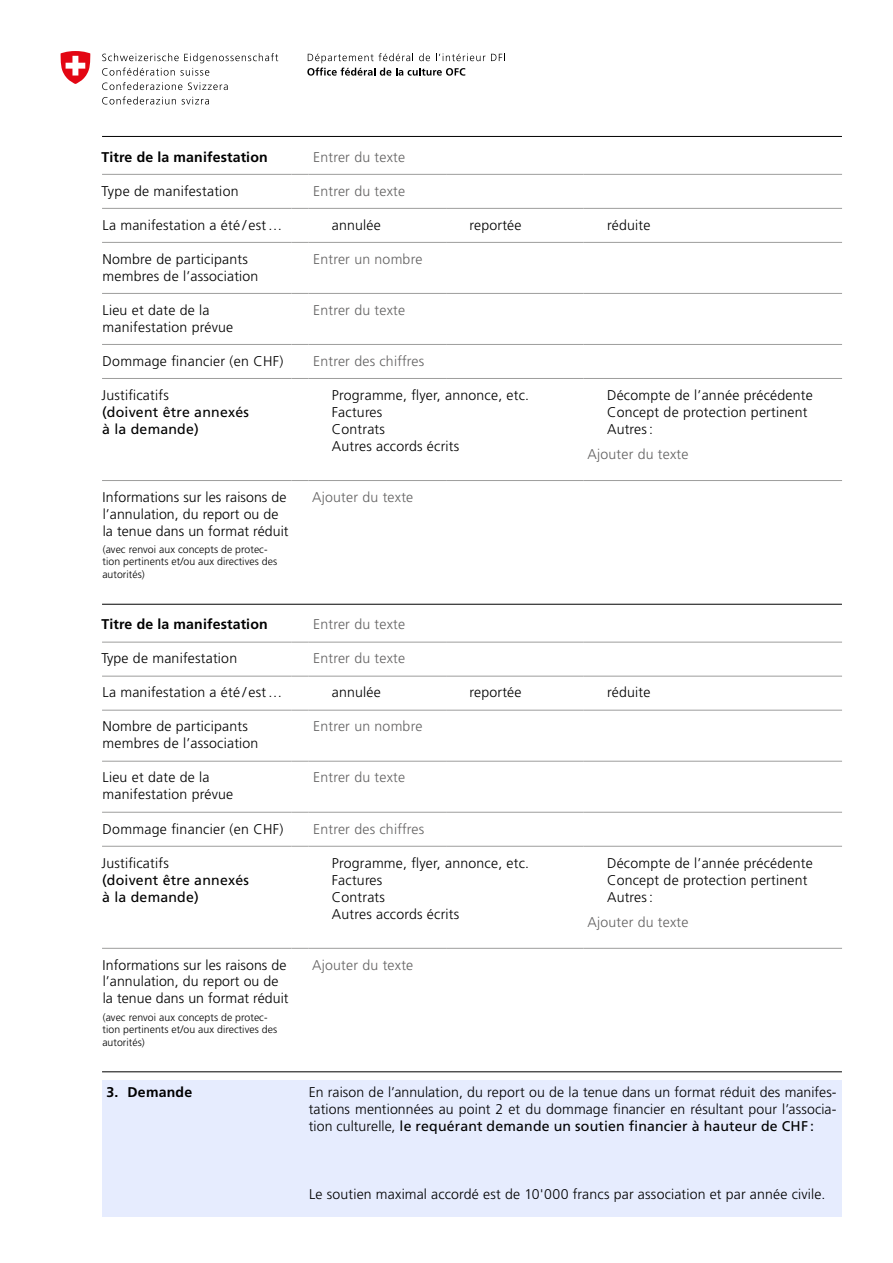
<style>
.page{position:relative;width:893px;height:1263px;background:#fff}
.page>*{position:absolute;margin:0;border:0;box-sizing:border-box;transform-origin:0 0}
.t1{font:300 14.1px/17px "Frutiger LT Std";letter-spacing:.015em;color:#000}
.t2{font:300 14.1px "Frutiger LT Std";letter-spacing:.015em;color:#646363}
.t3{font:14.1px/17px "Frutiger LT Std";letter-spacing:.015em;color:#000}
.t4{font:700 14.1px "Frutiger LT Std";letter-spacing:.01em;color:#000}
.t5{font:300 10.5px/12.6px "Frutiger LT Std";letter-spacing:.005em;color:#000}
.s1{font-weight:400}
</style>
<div class="page">
<div style="left:102px;top:1080px;width:740px;height:136px;background:#e6ecfe"></div>
<hr style="left:102px;top:1071px;width:740px;height:1px;background:#000">
<svg style="left:491px;top:54px;width:14px;height:7px"></svg>
<svg style="left:307px;top:53px;width:178px;height:23px"></svg>
<svg style="left:102px;top:53px;width:176px;height:23px"></svg>
<svg style="left:102px;top:82px;width:80px;height:8px"></svg>
<svg style="left:188px;top:82px;width:40px;height:8px"></svg>
<svg style="left:102px;top:96px;width:74px;height:9px"></svg>
<svg style="left:182px;top:97px;width:27px;height:8px"></svg>
<svg style="left:61px;top:51px;width:30px;height:33px"></svg>
<hr style="left:102px;top:136px;width:740px;height:1px;background:#000">
<svg style="left:291px;top:208px;width:17px;height:1px"></svg>
<hr style="left:308px;top:208px;width:138px;height:1px;background:#9d9d9c">
<hr style="left:446px;top:208px;width:138px;height:1px;background:#9d9d9c">
<hr style="left:584px;top:208px;width:258px;height:1px;background:#9d9d9c">
<svg style="left:291px;top:242px;width:17px;height:1px"></svg>
<hr style="left:308px;top:242px;width:138px;height:1px;background:#9d9d9c">
<hr style="left:446px;top:242px;width:138px;height:1px;background:#9d9d9c">
<hr style="left:584px;top:242px;width:258px;height:1px;background:#9d9d9c">
<svg style="left:291px;top:293px;width:17px;height:1px"></svg>
<hr style="left:308px;top:293px;width:138px;height:1px;background:#9d9d9c">
<hr style="left:446px;top:293px;width:138px;height:1px;background:#9d9d9c">
<hr style="left:584px;top:293px;width:258px;height:1px;background:#9d9d9c">
<svg style="left:291px;top:344px;width:17px;height:1px"></svg>
<hr style="left:308px;top:344px;width:138px;height:1px;background:#9d9d9c">
<hr style="left:446px;top:344px;width:138px;height:1px;background:#9d9d9c">
<hr style="left:584px;top:344px;width:258px;height:1px;background:#9d9d9c">
<svg style="left:291px;top:378px;width:17px;height:1px"></svg>
<hr style="left:308px;top:378px;width:138px;height:1px;background:#9d9d9c">
<hr style="left:446px;top:378px;width:138px;height:1px;background:#9d9d9c">
<hr style="left:584px;top:378px;width:258px;height:1px;background:#9d9d9c">
<svg style="left:291px;top:480px;width:17px;height:1px"></svg>
<hr style="left:308px;top:480px;width:138px;height:1px;background:#9d9d9c">
<hr style="left:446px;top:480px;width:138px;height:1px;background:#9d9d9c">
<hr style="left:584px;top:480px;width:258px;height:1px;background:#9d9d9c">
<svg style="left:291px;top:174px;width:17px;height:1px"></svg>
<hr style="left:308px;top:174px;width:138px;height:1px;background:#9d9d9c">
<hr style="left:446px;top:174px;width:138px;height:1px;background:#9d9d9c">
<hr style="left:584px;top:174px;width:258px;height:1px;background:#9d9d9c">
<hr style="left:102px;top:174px;width:189px;height:1px;background:#9d9d9c">
<hr style="left:102px;top:208px;width:189px;height:1px;background:#9d9d9c">
<hr style="left:102px;top:242px;width:189px;height:1px;background:#9d9d9c">
<hr style="left:102px;top:293px;width:189px;height:1px;background:#9d9d9c">
<hr style="left:102px;top:344px;width:189px;height:1px;background:#9d9d9c">
<hr style="left:102px;top:378px;width:189px;height:1px;background:#9d9d9c">
<hr style="left:102px;top:480px;width:189px;height:1px;background:#9d9d9c">
<hr style="left:102px;top:604px;width:740px;height:1px;background:#000">
<svg style="left:291px;top:676px;width:17px;height:1px"></svg>
<hr style="left:308px;top:676px;width:138px;height:1px;background:#9d9d9c">
<hr style="left:446px;top:676px;width:138px;height:1px;background:#9d9d9c">
<hr style="left:584px;top:676px;width:258px;height:1px;background:#9d9d9c">
<svg style="left:291px;top:710px;width:17px;height:1px"></svg>
<hr style="left:308px;top:710px;width:138px;height:1px;background:#9d9d9c">
<hr style="left:446px;top:710px;width:138px;height:1px;background:#9d9d9c">
<hr style="left:584px;top:710px;width:258px;height:1px;background:#9d9d9c">
<svg style="left:291px;top:761px;width:17px;height:1px"></svg>
<hr style="left:308px;top:761px;width:138px;height:1px;background:#9d9d9c">
<hr style="left:446px;top:761px;width:138px;height:1px;background:#9d9d9c">
<hr style="left:584px;top:761px;width:258px;height:1px;background:#9d9d9c">
<svg style="left:291px;top:812px;width:17px;height:1px"></svg>
<hr style="left:308px;top:812px;width:138px;height:1px;background:#9d9d9c">
<hr style="left:446px;top:812px;width:138px;height:1px;background:#9d9d9c">
<hr style="left:584px;top:812px;width:258px;height:1px;background:#9d9d9c">
<svg style="left:291px;top:846px;width:17px;height:1px"></svg>
<hr style="left:308px;top:846px;width:138px;height:1px;background:#9d9d9c">
<hr style="left:446px;top:846px;width:138px;height:1px;background:#9d9d9c">
<hr style="left:584px;top:846px;width:258px;height:1px;background:#9d9d9c">
<svg style="left:291px;top:948px;width:17px;height:1px"></svg>
<hr style="left:308px;top:948px;width:138px;height:1px;background:#9d9d9c">
<hr style="left:446px;top:948px;width:138px;height:1px;background:#9d9d9c">
<hr style="left:584px;top:948px;width:258px;height:1px;background:#9d9d9c">
<svg style="left:291px;top:642px;width:17px;height:1px"></svg>
<hr style="left:308px;top:642px;width:138px;height:1px;background:#9d9d9c">
<hr style="left:446px;top:642px;width:138px;height:1px;background:#9d9d9c">
<hr style="left:584px;top:642px;width:258px;height:1px;background:#9d9d9c">
<hr style="left:102px;top:642px;width:189px;height:1px;background:#9d9d9c">
<hr style="left:102px;top:676px;width:189px;height:1px;background:#9d9d9c">
<hr style="left:102px;top:710px;width:189px;height:1px;background:#9d9d9c">
<hr style="left:102px;top:761px;width:189px;height:1px;background:#9d9d9c">
<hr style="left:102px;top:812px;width:189px;height:1px;background:#9d9d9c">
<hr style="left:102px;top:846px;width:189px;height:1px;background:#9d9d9c">
<hr style="left:102px;top:948px;width:189px;height:1px;background:#9d9d9c">
<p class="t4" style="left:102px;top:148px;width:168px">Titre de la manifestation</p>
<p class="t2" style="left:313px;top:149px;width:94px">Entrer du texte</p>
<p class="t1" style="left:101px;top:182px;width:139px">Type de manifestation</p>
<p class="t2" style="left:313px;top:183px;width:94px">Entrer du texte</p>
<p class="t1" style="left:103px;top:216px;width:181px">La manifestation a été / est…</p>
<p class="t1" style="left:332px;top:216px;width:51px">annulée</p>
<p class="t1" style="left:469px;top:216px;width:54px">reportée</p>
<p class="t1" style="left:607px;top:216px;width:45px">réduite</p>
<p class="t1" style="left:103px;top:250px;width:157px">Nombre de participants membres de l’association</p>
<p class="t2" style="left:313px;top:251px;width:111px">Entrer un nombre</p>
<p class="t1" style="left:103px;top:301px;width:132px">Lieu et date de la manifestation prévue</p>
<p class="t2" style="left:313px;top:302px;width:94px">Entrer du texte</p>
<p class="t1" style="left:103px;top:353px;width:182px">Dommage financier (en CHF)</p>
<p class="t2" style="left:313px;top:353px;width:113px">Entrer des chiffres</p>
<p class="t1" style="left:102px;top:387px;width:69px">Justificatifs</p>
<p class="t3" style="left:102px;top:403px;width:148px">(doivent être annexés à la demande)</p>
<p class="t1" style="left:332px;top:387px;width:199px">Programme, flyer, annonce, etc.<br>Factures<br>Contrats<br>Autres accords écrits</p>
<p class="t1" style="left:607px;top:387px;width:207px">Décompte de l’année précédente<br>Concept de protection pertinent<br>Autres:</p>
<p class="t2" style="left:587px;top:446px;width:103px">Ajouter du texte</p>
<p class="t1" style="left:103px;top:489px;width:188px">Informations sur les raisons de l’annulation, du report ou de la tenue dans un format réduit</p>
<p class="t5" style="left:102px;top:543px;width:176px">(avec renvoi aux concepts de protec&shy;tion pertinents et/ou aux directives des autorités)</p>
<p class="t2" style="left:312px;top:489px;width:103px">Ajouter du texte</p>
<p class="t4" style="left:102px;top:616px;width:168px">Titre de la manifestation</p>
<p class="t2" style="left:313px;top:616px;width:94px">Entrer du texte</p>
<p class="t1" style="left:101px;top:650px;width:137px">Type de manifestation</p>
<p class="t2" style="left:313px;top:650px;width:94px">Entrer du texte</p>
<p class="t1" style="left:103px;top:684px;width:181px">La manifestation a été / est…</p>
<p class="t1" style="left:332px;top:684px;width:51px">annulée</p>
<p class="t1" style="left:469px;top:684px;width:54px">reportée</p>
<p class="t1" style="left:607px;top:684px;width:45px">réduite</p>
<p class="t1" style="left:103px;top:718px;width:157px">Nombre de participants membres de l’association</p>
<p class="t2" style="left:313px;top:718px;width:111px">Entrer un nombre</p>
<p class="t1" style="left:103px;top:769px;width:132px">Lieu et date de la manifestation prévue</p>
<p class="t2" style="left:313px;top:770px;width:94px">Entrer du texte</p>
<p class="t1" style="left:103px;top:820px;width:182px">Dommage financier (en CHF)</p>
<p class="t2" style="left:313px;top:821px;width:113px">Entrer des chiffres</p>
<p class="t1" style="left:102px;top:854px;width:69px">Justificatifs</p>
<p class="t3" style="left:102px;top:871px;width:148px">(doivent être annexés à la demande)</p>
<p class="t1" style="left:332px;top:854px;width:199px">Programme, flyer, annonce, etc.<br>Factures<br>Contrats<br>Autres accords écrits</p>
<p class="t1" style="left:607px;top:854px;width:207px">Décompte de l’année précédente<br>Concept de protection pertinent<br>Autres:</p>
<p class="t2" style="left:587px;top:914px;width:103px">Ajouter du texte</p>
<p class="t1" style="left:103px;top:956px;width:188px">Informations sur les raisons de l’annulation, du report ou de la tenue dans un format réduit</p>
<p class="t5" style="left:102px;top:1011px;width:176px">(avec renvoi aux concepts de protec&shy;tion pertinents et/ou aux directives des autorités)</p>
<p class="t4" style="left:107px;top:1084px;width:87px">3. Demande</p>
<p class="t2" style="left:312px;top:957px;width:103px">Ajouter du texte</p>
<p class="t1" style="left:309px;top:1084px;width:529px;text-align:justify">En raison de l’annulation, du report ou de la tenue dans un format réduit des manifes&shy;tations mentionnées au point 2 et du dommage financier en résultant pour l’associa&shy;tion culturelle, <span class="s1">le requérant demande un soutien financier à hauteur de CHF :</span></p>
<p class="t1" style="left:309px;top:1186px;width:518px">Le soutien maximal accordé est de 10'000 francs par association et par année civile.</p>
</div>
